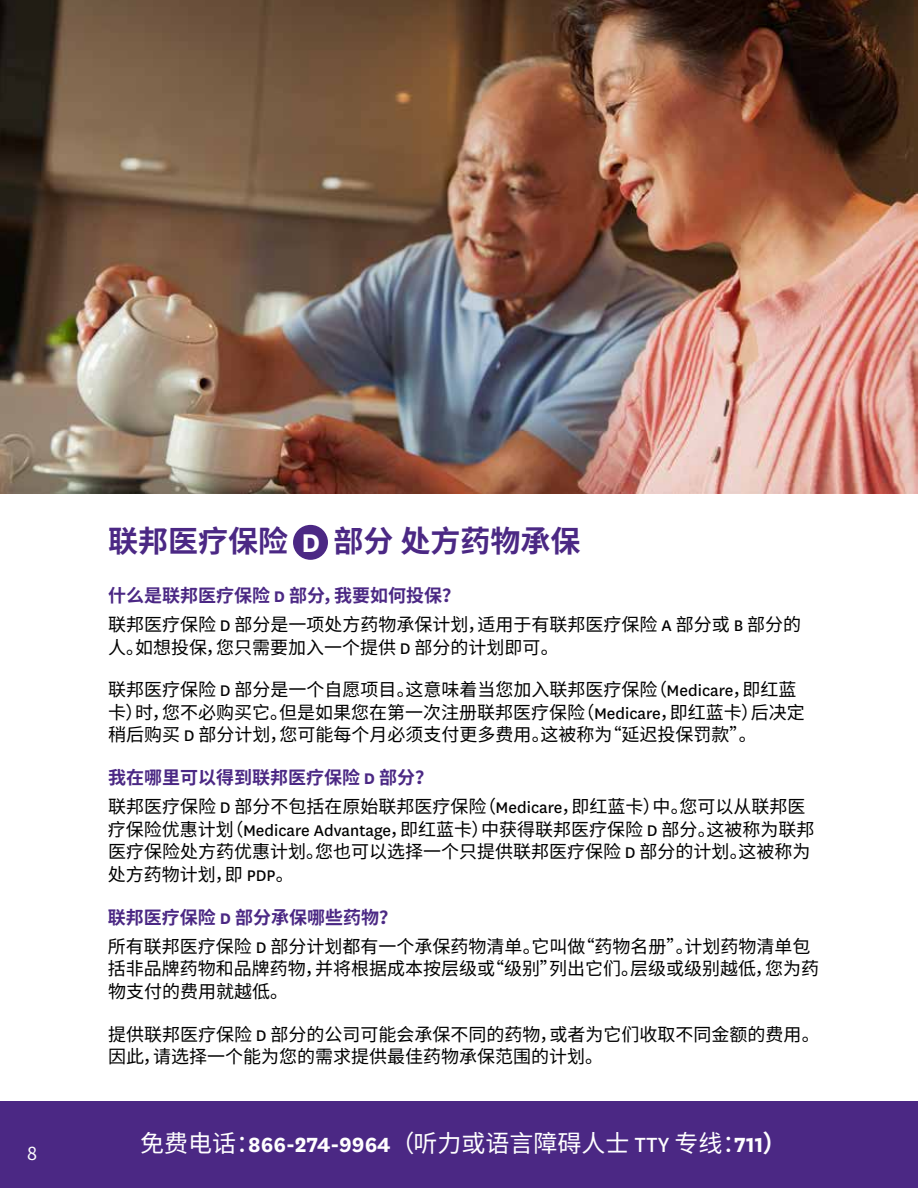
<style>
.page{position:relative;width:918px;height:1188px;background:#fff}
.page>*{position:absolute;margin:0;border:0;box-sizing:border-box;transform-origin:0 0}
.t1{font:700 30px "Noto Sans CJ Ksc";color:#4b2884}
.t2{font:24px "Noto Sans CJ Ksc";color:#fff}
.t3{font:18px/22.5px "Noto Sans CJ Ksc";color:#000}
.t4{font:700 18px "Noto Sans CJ Ksc";color:#4b2884}
.t5{font:18px "Noto Sans CJ Ksc";color:#fff}
.s1{font-family:"National";color:#fff}
.s2{font-family:"National"}
.s3{font-family:"National";font-weight:700}
.s4{font-weight:700}
</style>
<div class="page">
<img style="left:0;top:0;width:918px;height:494px">
<div style="left:293px;top:525px;width:35px;height:35px;background:#4b2884;border-radius:50%"></div>
<div style="left:0;top:1101px;width:918px;height:87px;background:#4b2884"></div>
<p class="t5" style="left:27px;top:1143px;width:11px">8</p>
<h2 class="t1" style="left:108px;top:524px;width:474px">联邦医疗保险 <span class="s1">D</span> 部分 处方药物承保</h2>
<h3 class="t4" style="left:108px;top:585px;width:354px">什么是联邦医疗保险 <span class="s2">D</span> 部分，我要如何投保？</h3>
<p class="t3" style="left:108px;top:614px;width:695px">联邦医疗保险 <span class="s2">D</span> 部分是一项处方药物承保计划，适用于有联邦医疗保险 <span class="s2">A</span> 部分或 <span class="s2">B</span> 部分的人。如想投保，您只需要加入一个提供 <span class="s2">D</span> 部分的计划即可。</p>
<p class="t3" style="left:108px;top:679px;width:698px">联邦医疗保险 <span class="s2">D</span> 部分是一个自愿项目。这意味着当您加入联邦医疗保险（<span class="s2">Medicare</span>，即红蓝卡）时，您不必购买它。但是如果您在第一次注册联邦医疗保险（<span class="s2">Medicare</span>，即红蓝卡）后决定稍后购买 <span class="s2">D</span> 部分计划，您可能每个月必须支付更多费用。这被称为“延迟投保罚款”。</p>
<h3 class="t4" style="left:108px;top:767px;width:327px">我在哪里可以得到联邦医疗保险 <span class="s2">D</span> 部分？</h3>
<p class="t3" style="left:108px;top:796px;width:708px">联邦医疗保险 <span class="s2">D</span> 部分不包括在原始联邦医疗保险（<span class="s2">Medicare</span>，即红蓝卡）中。您可以从联邦医疗保险优惠计划（<span class="s2">Medicare Advantage</span>，即红蓝卡）中获得联邦医疗保险 <span class="s2">D</span> 部分。这被称为联邦医疗保险处方药优惠计划。您也可以选择一个只提供联邦医疗保险 <span class="s2">D</span> 部分的计划。这被称为处方药物计划，即 <span class="s2">PDP</span>。</p>
<h3 class="t4" style="left:108px;top:907px;width:291px">联邦医疗保险 <span class="s2">D</span> 部分承保哪些药物？</h3>
<p class="t3" style="left:108px;top:935px;width:713px">所有联邦医疗保险 <span class="s2">D</span> 部分计划都有一个承保药物清单。它叫做“药物名册”。计划药物清单包括非品牌药物和品牌药物，并将根据成本按层级或“级别”列出它们。层级或级别越低，您为药物支付的费用就越低。</p>
<p class="t3" style="left:108px;top:1023px;width:713px">提供联邦医疗保险 <span class="s2">D</span> 部分的公司可能会承保不同的药物，或者为它们收取不同金额的费用。因此，请选择一个能为您的需求提供最佳药物承保范围的计划。</p>
<h2 class="t2" style="left:140px;top:1130px;width:648px">免费电话：<span class="s3">866-274-9964</span> （听力或语言障碍人士 <span class="s2">TTY</span> 专线：<span class="s3">711</span><span class="s4">）</span></h2>
</div>
